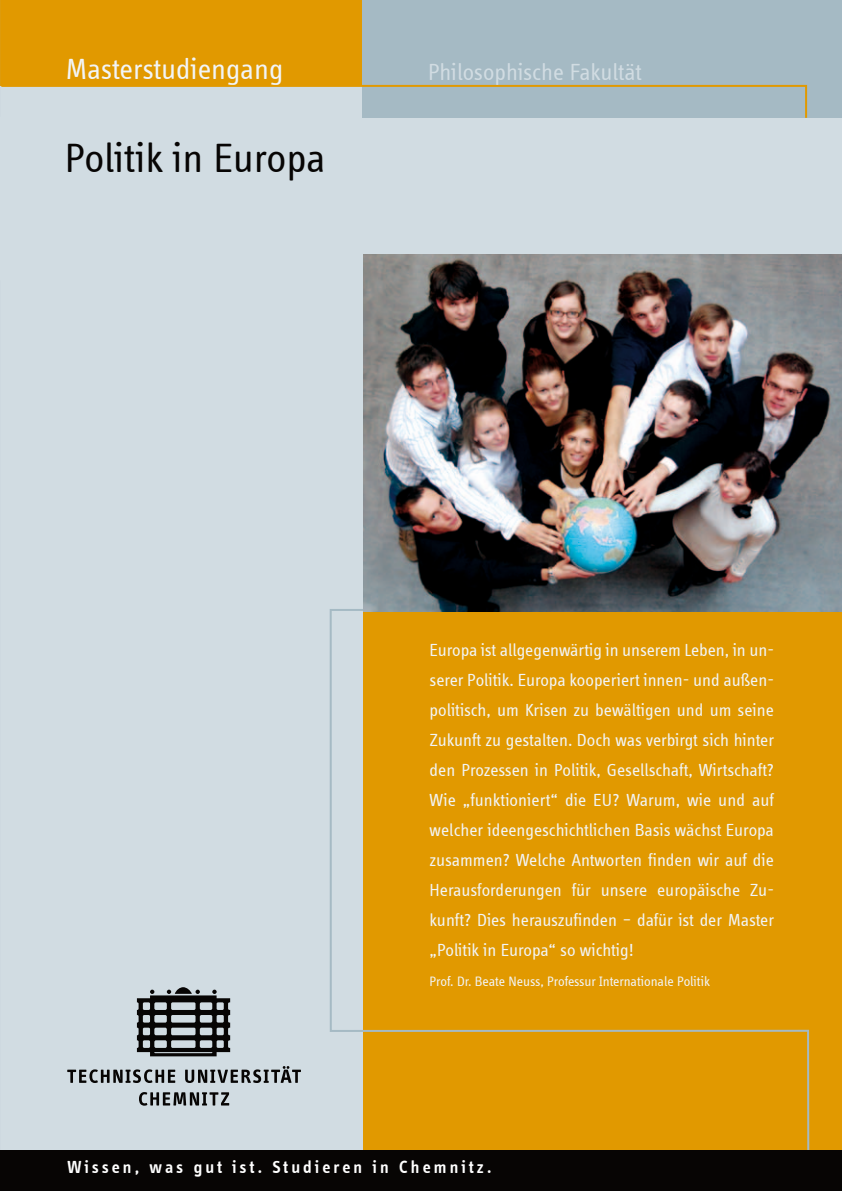
<style>
.page{position:relative;width:842px;height:1191px;background:#d1dce2}
.page>*{position:absolute;margin:0;border:0;box-sizing:border-box;transform-origin:0 0}
.t1{font:42px "Info Disp";color:#070504}
.t2{font:30px "Info Disp";letter-spacing:-.005em;color:#f2f5f7}
.t3{font:24px "Info Disp";color:#d1dce2}
.t4{font:18px/30px "Info Disp";color:#f2f5f7;text-align:justify}
.t5{font:600 18px "Info Disp";letter-spacing:.165em;color:#fff}
.t6{font:14px "Info Disp";color:#f2f5f7}
</style>
<div class="page">
<svg style="left:137px;top:987px;width:93px;height:69px"></svg>
<svg style="left:139px;top:1092px;width:90px;height:13px"></svg>
<svg style="left:67px;top:1066px;width:234px;height:17px"></svg>
<div style="left:0;top:0;width:389px;height:86px;background:#e19900"></div>
<div style="left:363px;top:271px;width:479px;height:887px;background:#e19900"></div>
<div style="left:362px;top:0;width:480px;height:118px;background:#a5bac4"></div>
<hr style="left:0;top:280px;width:1px;height:911px;background:#a5bac4">
<hr style="left:0;top:0;width:1px;height:117px;background:#a5bac4">
<hr style="left:0;top:647px;width:1px;height:503px;background:#e19900">
<svg style="left:329px;top:609px;width:481px;height:541px"></svg>
<svg style="left:0;top:84px;width:808px;height:34px"></svg>
<img style="left:363px;top:255px;width:479px;height:356px">
<div style="left:0;top:1150px;width:842px;height:41px;background:#070504"></div>
<h2 class="t2" style="left:65px;top:53px;width:220px">Masterstudiengang</h2>
<h1 class="t1" style="left:65px;top:136px;width:262px">Politik in Europa</h1>
<h3 class="t3" style="left:428px;top:59px;width:215px">Philosophische Fakultät</h3>
<p class="t4" style="left:430px;top:635px;width:346px">Europa ist allgegenwärtig in unserem Leben, in un&shy;serer Politik. Europa kooperiert innen- und außen&shy;politisch, um Krisen zu bewältigen und um seine Zukunft zu gestalten. Doch was verbirgt sich hinter den Prozessen in Politik, Gesellschaft, Wirtschaft?<br>Wie „funktioniert“ die EU? Warum, wie und auf welcher ideengeschichtlichen Basis wächst Europa zusammen? Welche Antworten finden wir auf die Herausforderungen für unsere europäische Zu&shy;kunft? Dies herauszufinden – dafür ist der Master „Politik in Europa“ so wichtig!</p>
<p class="t6" style="left:430px;top:974px;width:282px">Prof. Dr. Beate Neuss, Professur Internationale Politik</p>
<p class="t5" style="left:68px;top:1156px;width:425px">Wissen, was gut ist. Studieren in Chemnitz.</p>
</div>
